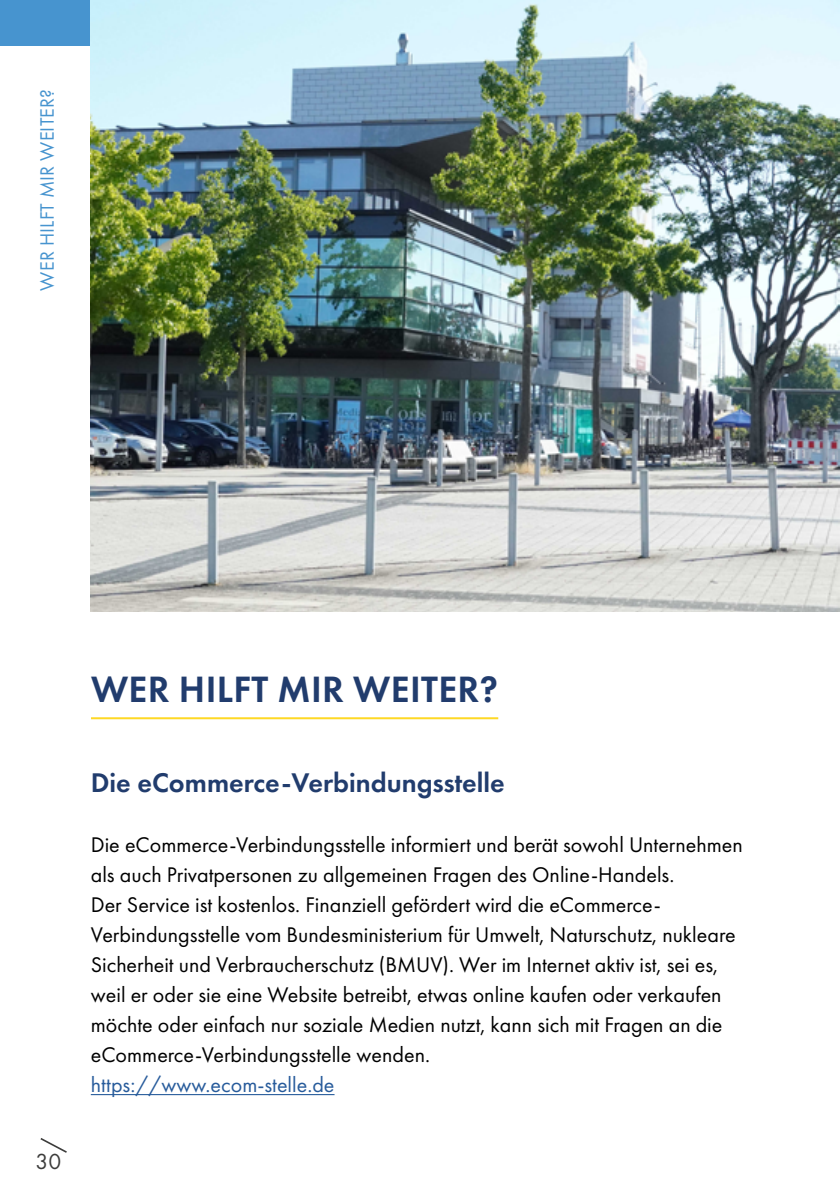
<style>
.page{position:relative;width:840px;height:1191px;background:#fff}
.page>*{position:absolute;margin:0;border:0;box-sizing:border-box;transform-origin:0 0}
.t1{font:600 38px "Futura PT";letter-spacing:.01em;color:#213c6d}
.t2{font:600 28px "Futura PT";color:#213c6d}
.t3{font:22.6px "Futura PT";color:#3c3c3b}
.Corps_de_texte{font:22px/30px "Futura PT";color:#000}
.Corps_de_texte-2{font:22px "Futura PT";color:#275b9b}
.t4{font:20px "Futura PT";letter-spacing:.01em;color:#4794cf}
</style>
<div class="page">
<svg style="left:40px;top:1138px;width:27px;height:15px"></svg>
<div style="left:0;top:0;width:839px;height:45px;background:#4794cf"></div>
<hr style="left:91px;top:717px;width:407px;height:2px;background:#fed825">
<hr style="left:91px;top:1094px;width:243px;height:1px;background:#275b9b">
<img style="left:91px;top:0;width:748px;height:612px">
<hr style="left:839px;top:732px;width:1px;height:459px;background:#4794cf">
<p class="t4" style="left:35px;top:290px;width:203px;rotate:-90deg">WER HILFT MIR WEITER?</p>
<p class="t3" style="left:35px;top:1147px;width:27px">30</p>
<h3 class="t1" style="left:91px;top:666px;width:408px">WER HILFT MIR WEITER?</h3>
<h4 class="t2" style="left:91px;top:765px;width:415px">Die eCommerce-Verbindungsstelle</h4>
<p class="Corps_de_texte" style="left:91px;top:830px;width:653px">Die eCommerce-Verbindungsstelle informiert und berät sowohl Unternehmen als auch Privatpersonen zu allgemeinen Fragen des Online-Handels.<br>Der Service ist kostenlos. Finanziell gefördert wird die eCommerce-Verbindungsstelle vom Bundesministerium für Umwelt, Naturschutz, nukleare Sicherheit und Verbraucherschutz (BMUV). Wer im Internet aktiv ist, sei es, weil er oder sie eine Website betreibt, etwas online kaufen oder verkaufen möchte oder einfach nur soziale Medien nutzt, kann sich mit Fragen an die eCommerce-Verbindungsstelle wenden.</p>
<p class="Corps_de_texte-2" style="left:91px;top:1072px;width:245px">https://www.ecom-stelle.de</p>
</div>
